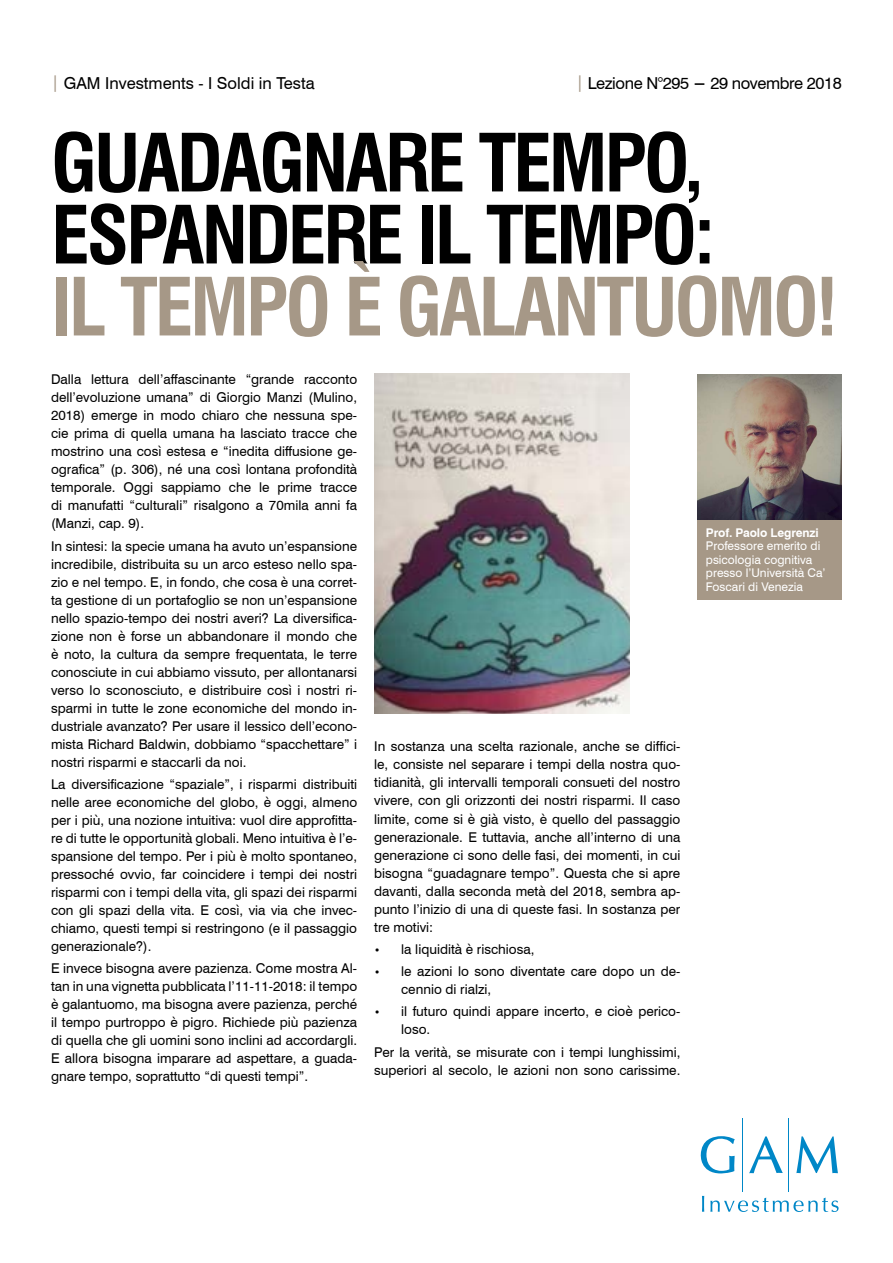
<style>
.page{position:relative;width:893px;height:1263px;background:#fff}
.page>*{position:absolute;margin:0;border:0;box-sizing:border-box;transform-origin:0 0}
.t1{font:700 condensed 78px/72px "Swiss 721 BT";letter-spacing:-.04em;color:#000}
.t2{font:16.5px "Swiss 721 BT";letter-spacing:-.01em;color:#000}
.DISCLAIMER{font:13.5px/18px "Swiss 721 BT";color:#000;text-align:justify}
.t3{font:12px/13.5px "Swiss 721 BT";color:#fff}
.s1{color:#a69887}
.s2{font-weight:700}
.s3{font-size:10.5px}
</style>
<div class="page">
<div style="left:697px;top:519px;width:145px;height:81px;background:#a69887"></div>
<img style="left:697px;top:374px;width:145px;height:145px">
<hr style="left:742px;top:1118px;width:1px;height:74px;background:#0087c7">
<hr style="left:789px;top:1118px;width:1px;height:74px;background:#0087c7">
<svg style="left:701px;top:1136px;width:34px;height:37px"></svg>
<svg style="left:749px;top:1136px;width:34px;height:37px"></svg>
<svg style="left:796px;top:1136px;width:42px;height:37px"></svg>
<svg style="left:702px;top:1196px;width:2px;height:16px"></svg>
<svg style="left:710px;top:1197px;width:128px;height:15px"></svg>
<img style="left:374px;top:373px;width:255px;height:340px">
<p class="t2" style="left:51px;top:73px;width:265px"><span class="s1">|</span> GAM Investments - I Soldi in Testa</p>
<p class="t2" style="left:576px;top:73px;width:268px"><span class="s1">|</span> Lezione N°295 <span class="s2">−</span> 29 novembre 2018</p>
<p class="t1" style="left:51px;top:127px;width:789px">GUADAGNARE TEMPO,<br>ESPANDERE IL TEMPO:<br><span class="s1">IL TEMPO È GALANTUOMO!</span></p>
<p class="DISCLAIMER" style="left:51px;top:371px;width:308px">Dalla lettura dell’affascinante “grande racconto dell’evoluzione umana” di Giorgio Manzi (Mulino, 2018) emerge in modo chiaro che nessuna spe&shy;cie prima di quella umana ha lasciato tracce che mostrino una così estesa e “inedita diffusione ge&shy;ografica” (p. 306), né una così lontana profondità temporale. Oggi sappiamo che le prime tracce di manufatti “culturali” risalgono a 70mila anni fa (Manzi, cap. 9).</p>
<p class="DISCLAIMER" style="left:51px;top:537px;width:308px">In sintesi: la specie umana ha avuto un’espansione incredibile, distribuita su un arco esteso nello spa&shy;zio e nel tempo. E, in fondo, che cosa è una corret&shy;ta gestione di un portafoglio se non un’espansione nello spazio-tempo dei nostri averi? La diversifica&shy;zione non è forse un abbandonare il mondo che è noto, la cultura da sempre frequentata, le terre conosciute in cui abbiamo vissuto, per allontanarsi verso lo sconosciuto, e distribuire così i nostri ri&shy;sparmi in tutte le zone economiche del mondo in&shy;dustriale avanzato? Per usare il lessico dell’econo&shy;mista Richard Baldwin, dobbiamo “spacchettare” i nostri risparmi e staccarli da noi.</p>
<p class="DISCLAIMER" style="left:51px;top:775px;width:308px">La diversificazione “spaziale”, i risparmi distribuiti nelle aree economiche del globo, è oggi, almeno per i più, una nozione intuitiva: vuol dire approfitta&shy;re di tutte le opportunità globali. Meno intuitiva è l’e&shy;spansione del tempo. Per i più è molto spontaneo, pressoché ovvio, far coincidere i tempi dei nostri risparmi con i tempi della vita, gli spazi dei risparmi con gli spazi della vita. E così, via via che invec&shy;chiamo, questi tempi si restringono (e il passaggio generazionale?).</p>
<p class="DISCLAIMER" style="left:51px;top:959px;width:308px">E invece bisogna avere pazienza. Come mostra Al&shy;tan in una vignetta pubblicata l’11-11-2018: il tempo è galantuomo, ma bisogna avere pazienza, perché il tempo purtroppo è pigro. Richiede più pazienza di quella che gli uomini sono inclini ad accordargli.<br>E allora bisogna imparare ad aspettare, a guada&shy;gnare tempo, soprattutto “di questi tempi”.</p>
<p class="DISCLAIMER" style="left:374px;top:737px;width:308px">In sostanza una scelta razionale, anche se diffici&shy;le, consiste nel separare i tempi della nostra quo&shy;tidianità, gli intervalli temporali consueti del nostro vivere, con gli orizzonti dei nostri risparmi. Il caso limite, come si è già visto, è quello del passaggio generazionale. E tuttavia, anche all’interno di una generazione ci sono delle fasi, dei momenti, in cui bisogna “guadagnare tempo”. Questa che si apre davanti, dalla seconda metà del 2018, sembra ap&shy;punto l’inizio di una di queste fasi. In sostanza per tre motivi:</p>
<p class="DISCLAIMER" style="left:374px;top:940px;width:162px"><span class="s3">•</span> la liquidità è rischiosa,</p>
<p class="DISCLAIMER" style="left:401px;top:962px;width:281px;text-indent:-27px"><span class="s3">•</span> le azioni lo sono diventate care dopo un de&shy;cennio di rialzi,</p>
<p class="DISCLAIMER" style="left:401px;top:1002px;width:281px;text-indent:-27px"><span class="s3">•</span> il futuro quindi appare incerto, e cioè perico&shy;loso.</p>
<p class="DISCLAIMER" style="left:374px;top:1042px;width:308px">Per la verità, se misurate con i tempi lunghissimi, superiori al secolo, le azioni non sono carissime.</p>
<p class="t3" style="left:706px;top:526px;width:121px"><span class="s2">Prof. Paolo Legrenzi<br></span>Professore emerito di psicologia cognitiva presso l’Università Ca’<br>Foscari di Venezia</p>
</div>
